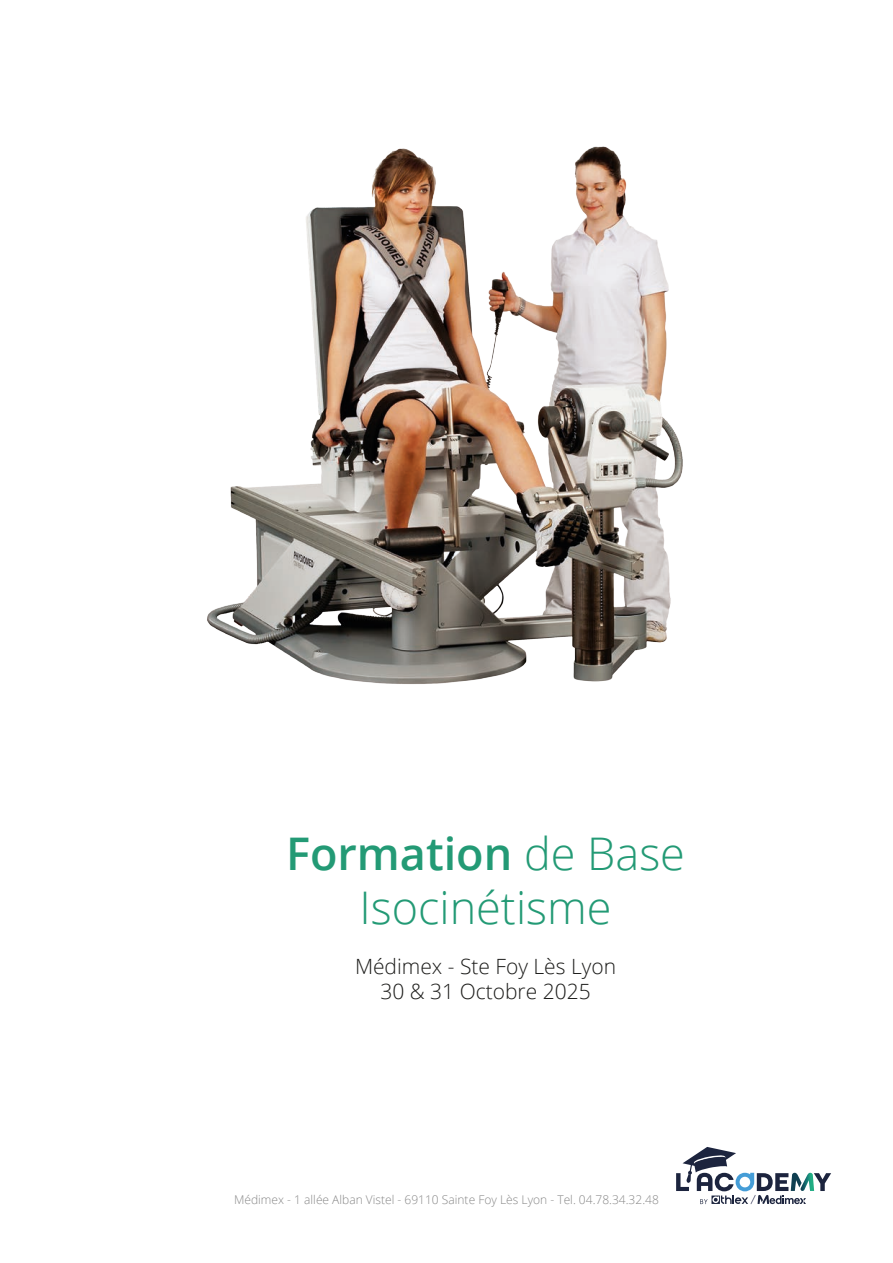
<style>
.page{position:relative;width:893px;height:1263px;background:#fff}
.page>*{position:absolute;margin:0;border:0;box-sizing:border-box;transform-origin:0 0}
.t1{font:300 45px/54px "Open Sans";color:#239a75;text-align:center}
.t2{font:300 21px/25.2px "Open Sans";color:#1d1d1b;text-align:center}
.t3{font:300 12px "Open Sans";color:#878787}
.s1{font-weight:600}
</style>
<div class="page">
<svg style="left:676px;top:1147px;width:155px;height:57px"></svg>
<img style="left:207px;top:146px;width:476px;height:538px">
<p class="t1" style="left:286px;top:825px;width:400px"><span class="s1">Formation</span> de Base<br>Isocinétisme</p>
<p class="t2" style="left:355px;top:953px;width:263px">Médimex - Ste Foy Lès Lyon<br>30 &amp; 31 Octobre 2025</p>
<p class="t3" style="left:234px;top:1191px;width:426px">Médimex - 1 allée Alban Vistel - 69110 Sainte Foy Lès Lyon - Tel. 04.78.34.32.48</p>
</div>
